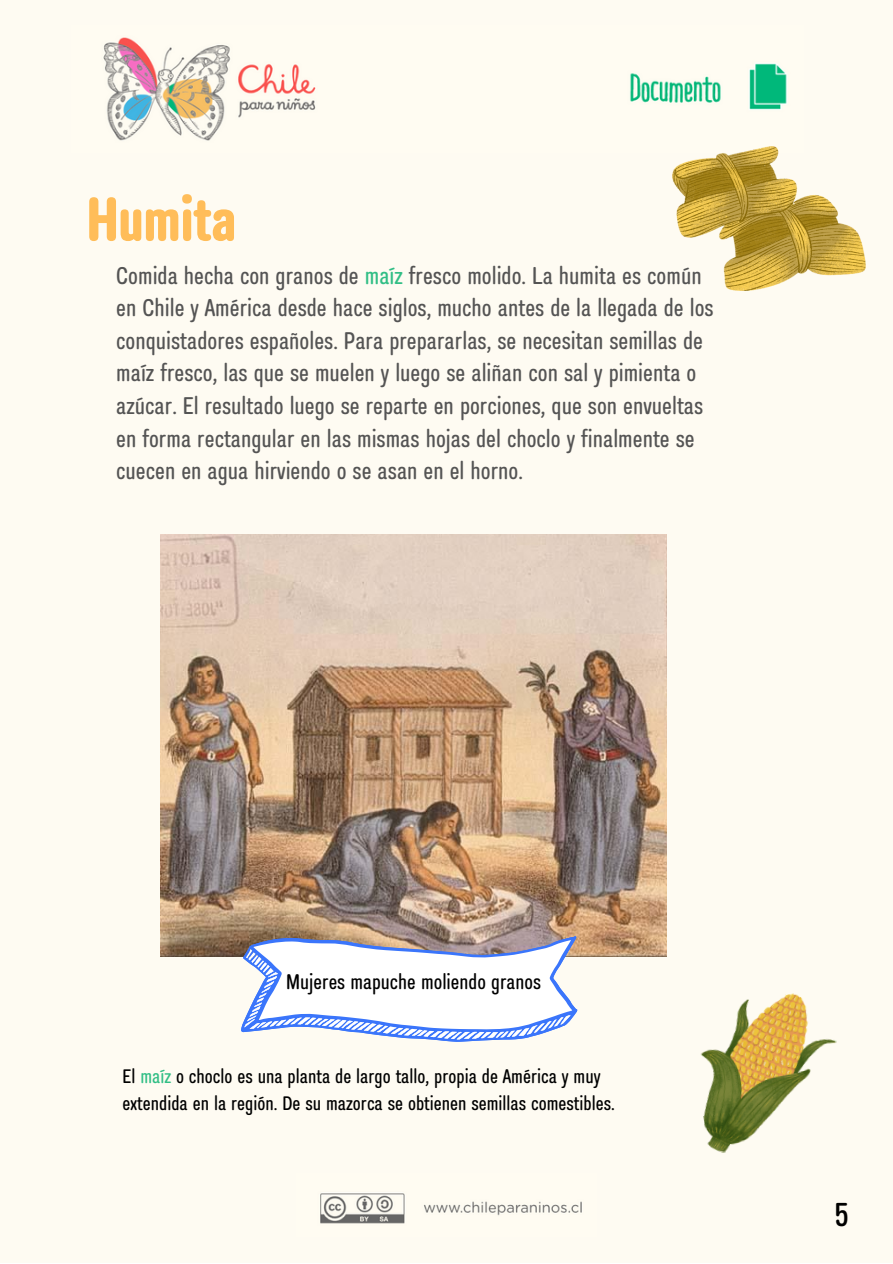
<style>
.page{position:relative;width:893px;height:1264px;background:#fff}
.page>*{position:absolute;margin:0;border:0;box-sizing:border-box;transform-origin:0 0}
.t1{font:800 condensed 60.9px "Prachason Neue Mon";color:#ffbd59}
.t2{font:500 condensed 33px "Prachason Neue Mon";color:#000}
.t3{font:500 condensed 24px/32.5px "Prachason Neue Mon";color:#545454}
.t4{font:500 condensed 21px "Prachason Neue Mon";color:#000}
.t5{font:500 condensed 19.5px/27px "Prachason Neue Mon";color:#000}
.s1{color:#31be85}
</style>
<div class="page">
<div style="left:0;top:0;width:892px;height:1262px;background:#fefbf2"></div>
<img style="left:103px;top:37px;width:684px;height:110px">
<img style="left:320px;top:1193px;width:262px;height:31px">
<img style="left:161px;top:534px;width:506px;height:422px">
<svg style="left:241px;top:936px;width:336px;height:105px"></svg>
<img style="left:700px;top:993px;width:137px;height:160px">
<img style="left:673px;top:147px;width:192px;height:144px">
<p class="t1" style="left:87px;top:192px;width:151px">Humita</p>
<p class="t3" style="left:116px;top:260px;width:599px">Comida hecha con granos de <span class="s1">maíz</span> fresco molido. La humita es común en Chile y América desde hace siglos, mucho antes de la llegada de los conquistadores españoles. Para prepararlas, se necesitan semillas de maíz fresco, las que se muelen y luego se aliñan con sal y pimienta o azúcar. El resultado luego se reparte en porciones, que son envueltas en forma rectangular en las mismas hojas del choclo y finalmente se cuecen en agua hirviendo o se asan en el horno.</p>
<p class="t4" style="left:286px;top:972px;width:256px">Mujeres mapuche moliendo granos</p>
<p class="t5" style="left:123px;top:1063px;width:493px">El <span class="s1">maíz</span> o choclo es una planta de largo tallo, propia de América y muy extendida en la región. De su mazorca se obtienen semillas comestibles.</p>
<p class="t2" style="left:834px;top:1199px;width:16px">5</p>
</div>
